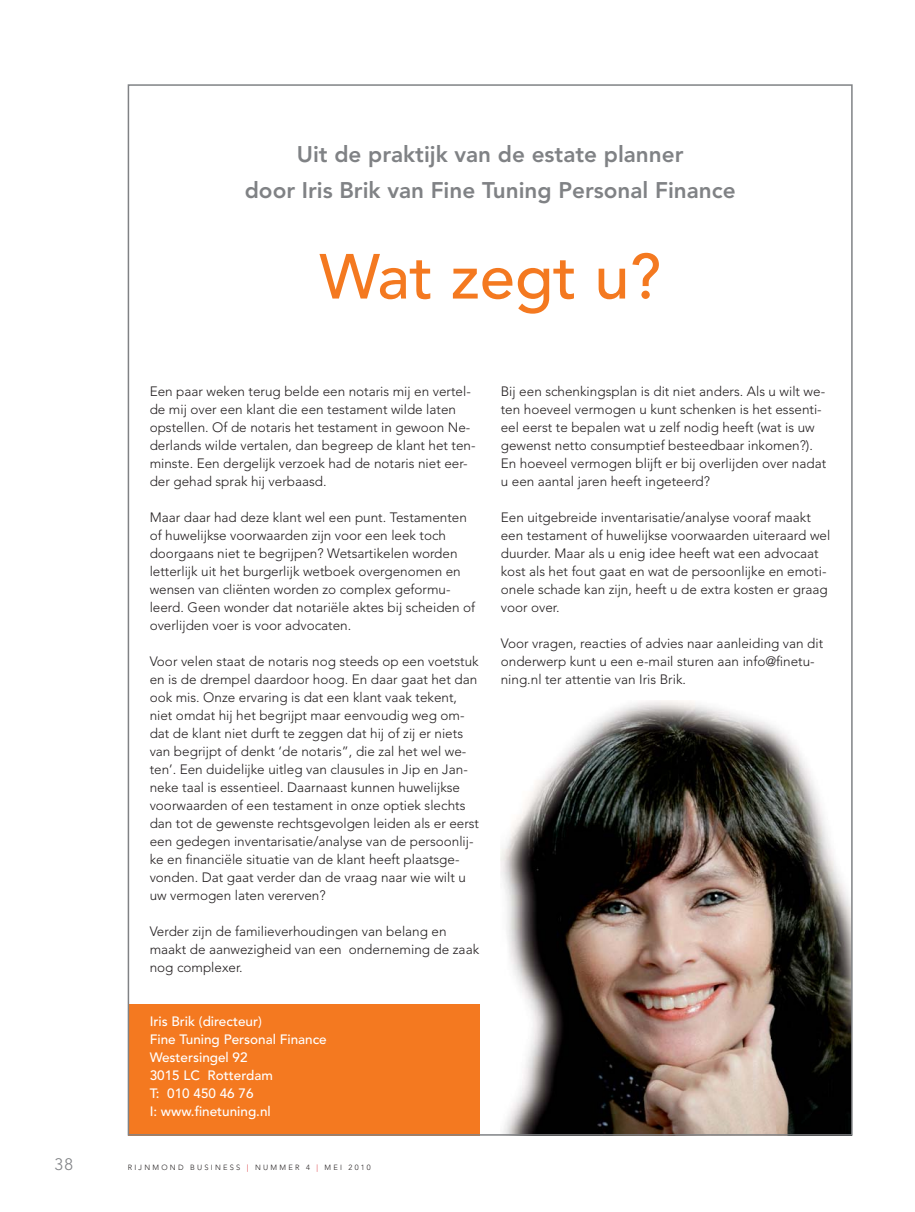
<style>
.page{position:relative;width:915px;height:1212px;background:#fff}
.page>*{position:absolute;margin:0;border:0;box-sizing:border-box;transform-origin:0 0}
.t1{font:500 63px "Avenir LT Std";color:#f47920}
.t2{font:800 22.5px/36px "Avenir LT Std";color:#808285;text-align:center}
.t3{font:300 16.5px "Avenir LT Std";color:#808285}
.t4{font:300 13.5px/18px "Avenir LT Std";color:#231f20}
.t5{font:500 13.5px/18px "Avenir LT Std";color:#fff}
.t6{font:300 7.5px "Avenir LT Std";letter-spacing:.3em;color:#231f20}
.s1{color:#d71d24}
</style>
<div class="page">
<img style="left:500px;top:701px;width:349px;height:432px">
<div style="left:128px;top:1003px;width:351px;height:132px;background:#f47920"></div>
<h2 class="t2" style="left:245px;top:137px;width:492px">Uit de praktijk van de estate planner<br>door Iris Brik van Fine Tuning Personal Finance</h2>
<h1 class="t1" style="left:319px;top:246px;width:343px">Wat zegt u?</h1>
<p class="t4" style="left:150px;top:383px;width:327px">Een paar weken terug belde een notaris mij en vertel&shy;de mij over een klant die een testament wilde laten opstellen. Of de notaris het testament in gewoon Ne&shy;derlands wilde vertalen, dan begreep de klant het ten&shy;minste. Een dergelijk verzoek had de notaris niet eer&shy;der gehad sprak hij verbaasd.</p>
<p class="t4" style="left:150px;top:509px;width:327px">Maar daar had deze klant wel een punt. Testamenten of huwelijkse voorwaarden zijn voor een leek toch doorgaans niet te begrijpen? Wetsartikelen worden letterlijk uit het burgerlijk wetboek overgenomen en wensen van cliënten worden zo complex geformu&shy;leerd. Geen wonder dat notariële aktes bij scheiden of overlijden voer is voor advocaten.</p>
<p class="t4" style="left:150px;top:653px;width:331px">Voor velen staat de notaris nog steeds op een voetstuk en is de drempel daardoor hoog. En daar gaat het dan ook mis. Onze ervaring is dat een klant vaak tekent, niet omdat hij het begrijpt maar eenvoudig weg om&shy;dat de klant niet durft te zeggen dat hij of zij er niets van begrijpt of denkt ‘de notaris”, die zal het wel we&shy;ten’. Een duidelijke uitleg van clausules in Jip en Jan&shy;neke taal is essentieel. Daarnaast kunnen huwelijkse voorwaarden of een testament in onze optiek slechts dan tot de gewenste rechtsgevolgen leiden als er eerst een gedegen inventarisatie/analyse van de persoonlij&shy;ke en financiële situatie van de klant heeft plaatsge&shy;vonden. Dat gaat verder dan de vraag naar wie wilt u uw vermogen laten vererven?</p>
<p class="t4" style="left:150px;top:923px;width:331px">Verder zijn de familieverhoudingen van belang en maakt de aanwezigheid van een onderneming de zaak nog complexer.</p>
<p class="t5" style="left:150px;top:1013px;width:178px">Iris Brik (directeur)<br>Fine Tuning Personal Finance<br>Westersingel 92<br>3015 LC Rotterdam<br>T: 010 450 46 76<br>I: www.finetuning.nl</p>
<p class="t3" style="left:55px;top:1156px;width:20px">38</p>
<p class="t6" style="left:128px;top:1164px;width:244px">RIJNMOND BUSINESS <span class="s1">|</span> NUMMER 4 <span class="s1">|</span> MEI 2010</p>
<p class="t4" style="left:500px;top:383px;width:327px">Bij een schenkingsplan is dit niet anders. Als u wilt we&shy;ten hoeveel vermogen u kunt schenken is het essenti&shy;eel eerst te bepalen wat u zelf nodig heeft (wat is uw gewenst netto consumptief besteedbaar inkomen?).<br>En hoeveel vermogen blijft er bij overlijden over nadat u een aantal jaren heeft ingeteerd?</p>
<p class="t4" style="left:500px;top:509px;width:331px">Een uitgebreide inventarisatie/analyse vooraf maakt een testament of huwelijkse voorwaarden uiteraard wel duurder. Maar als u enig idee heeft wat een advocaat kost als het fout gaat en wat de persoonlijke en emoti&shy;onele schade kan zijn, heeft u de extra kosten er graag voor over.</p>
<p class="t4" style="left:500px;top:635px;width:324px">Voor vragen, reacties of advies naar aanleiding van dit onderwerp kunt u een e-mail sturen aan info@finetu&shy;ning.nl ter attentie van Iris Brik.</p>
</div>
